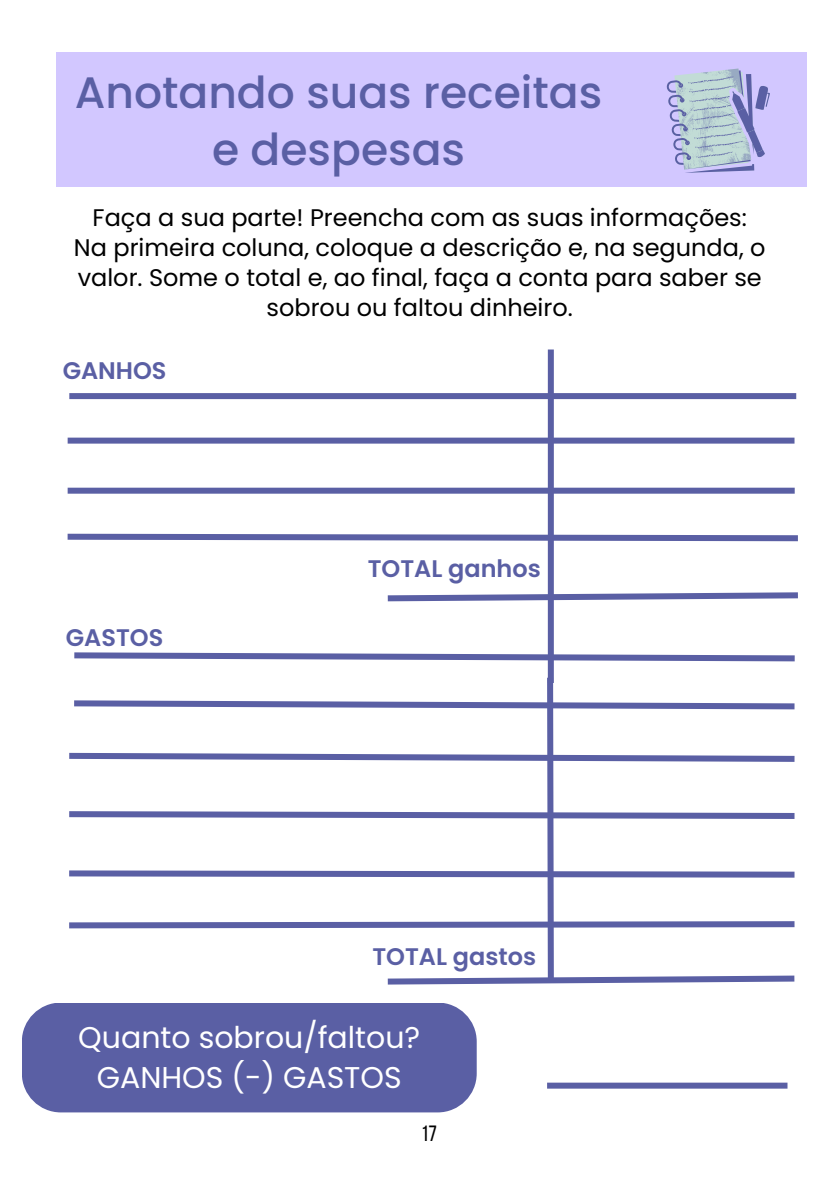
<style>
.page{position:relative;width:839px;height:1191px;background:#fff}
.page>*{position:absolute;margin:0;border:0;box-sizing:border-box;transform-origin:0 0}
.t1{font:500 44px/57px "Poppins";color:#5a5fa4;text-align:center}
.t2{font:30px/40.4px "Poppins";color:#fff;text-align:center}
.t3{font:24px/30px "Poppins";color:#000;text-align:center}
.t4{font:600 24px "Poppins";color:#5a5fa4}
.t5{font:22px "Bebas Neue";color:#000}
</style>
<div class="page">
<div style="left:69px;top:393px;width:727px;height:6px;background:#5a5fa4"></div>
<div style="left:68px;top:438px;width:726px;height:6px;background:#5a5fa4"></div>
<div style="left:68px;top:488px;width:726px;height:6px;background:#5a5fa4"></div>
<svg style="left:67px;top:531px;width:731px;height:13px"></svg>
<div style="left:548px;top:350px;width:6px;height:333px;background:#5a5fa4"></div>
<svg style="left:387px;top:589px;width:411px;height:15px"></svg>
<div style="left:22px;top:1003px;width:454px;height:109px;background:#5a5fa4;border-radius:39px"></div>
<div style="left:547px;top:1083px;width:240px;height:6px;background:#5a5fa4"></div>
<svg style="left:69px;top:672px;width:726px;height:313px"></svg>
<svg style="left:74px;top:649px;width:721px;height:15px"></svg>
<div style="left:56px;top:52px;width:750px;height:135px;background:#d2c7ff"></div>
<svg style="left:666px;top:69px;width:104px;height:104px"></svg>
<h2 class="t1" style="left:75px;top:64px;width:529px">Anotando suas receitas e despesas</h2>
<p class="t3" style="left:93px;top:203px;width:655px">Faça a sua parte! Preencha com as suas informações:</p>
<p class="t3" style="left:74px;top:233px;width:693px">Na primeira coluna, coloque a descrição e, na segunda, o valor. Some o total e, ao final, faça a conta para saber se sobrou ou faltou dinheiro.</p>
<h3 class="t4" style="left:63px;top:353px;width:105px">GANHOS</h3>
<h4 class="t4" style="left:66px;top:621px;width:99px">GASTOS</h4>
<p class="t4" style="left:368px;top:552px;width:174px">TOTAL ganhos</p>
<h3 class="t4" style="left:372px;top:939px;width:165px">TOTAL gastos</h3>
<h1 class="t2" style="left:78px;top:1017px;width:343px">Quanto sobrou/faltou?<br>GANHOS (-) GASTOS</h1>
<h4 class="t5" style="left:421px;top:1124px;width:17px">17</h4>
</div>
